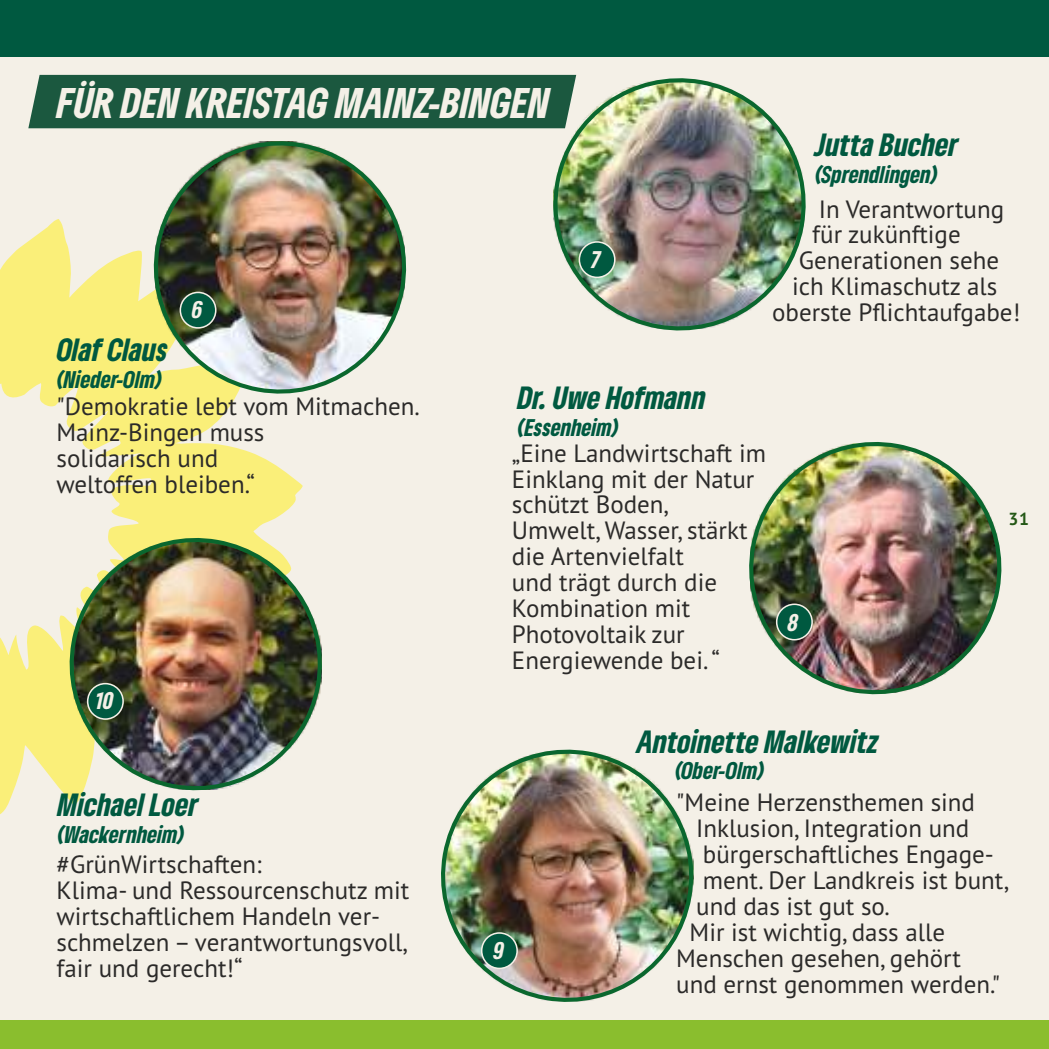
<style>
.page{position:relative;width:1049px;height:1049px;background:#f4f0e7}
.page>*{position:absolute;margin:0;border:0;box-sizing:border-box;transform-origin:0 0}
.t1{font:italic 900 condensed 40px "Gruene Type";color:#f4f0e7}
.t2{font:italic 900 condensed 30px "Gruene Type";color:#005940}
.t3{font:25px/26px "PT Sans";color:#2b2a29}
.t4{font:italic 900 condensed 22.5px "Gruene Type";color:#005940}
.t5{font:italic 900 condensed 22.5px "Gruene Type";color:#f4f0e7}
.t6{font:700 17.5px "PT Sans";color:#245816}
</style>
<div class="page">
<svg style="left:0;top:219px;width:303px;height:595px;fill:#faef79"></svg>
<div style="left:28px;top:75px;width:513px;height:53px;background:#1b583f"></div>
<img style="left:57px;top:530px;width:265px;height:273px">
<img style="left:749px;top:442px;width:253px;height:253px">
<img style="left:541px;top:74px;width:265px;height:257px">
<img style="left:441px;top:749px;width:253px;height:253px">
<img style="left:141px;top:141px;width:266px;height:265px">
<div style="left:87px;top:683px;width:37px;height:37px;background:#005940;border:2px solid #f4f0e7;border-radius:50%"></div>
<div style="left:180px;top:292px;width:37px;height:37px;background:#005940;border:2px solid #f4f0e7;border-radius:50%"></div>
<div style="left:578px;top:241px;width:37px;height:37px;background:#005940;border:2px solid #f4f0e7;border-radius:50%"></div>
<div style="left:776px;top:603px;width:37px;height:37px;background:#005940;border:2px solid #f4f0e7;border-radius:50%"></div>
<div style="left:481px;top:932px;width:37px;height:37px;background:#005940;border:2px solid #f4f0e7;border-radius:50%"></div>
<div style="left:0;top:1020px;width:1049px;height:29px;background:#8abe2e"></div>
<div style="left:0;top:0;width:1049px;height:57px;background:#005940"></div>
<h1 class="t1" style="left:57px;top:77px;width:494px">FÜR DEN KREISTAG MAINZ-BINGEN</h1>
<p class="t5" style="left:192px;top:295px;width:12px">6</p>
<p class="t5" style="left:591px;top:244px;width:11px">7</p>
<p class="t2" style="left:57px;top:330px;width:112px">Olaf Claus</p>
<p class="t4" style="left:57px;top:364px;width:106px">(Nieder-Olm)</p>
<p class="t3" style="left:56px;top:396px;width:365px">"Demokratie lebt vom Mitmachen.<br>Mainz-Bingen muss<br>solidarisch und<br>weltoffen bleiben.“</p>
<p class="t5" style="left:97px;top:686px;width:19px">10</p>
<p class="t2" style="left:518px;top:378px;width:189px">Dr. Uwe Hofmann</p>
<p class="t4" style="left:518px;top:412px;width:102px">(Essenheim)</p>
<p class="t3" style="left:512px;top:442px;width:256px">„Eine Landwirtschaft im<br>Einklang mit der Natur schützt Boden,<br>Umwelt, Wasser, stärkt die Artenvielfalt<br>und trägt durch die<br>Kombination mit<br>Photovoltaik zur<br>Energiewende bei.“</p>
<p class="t2" style="left:815px;top:125px;width:145px">Jutta Bucher</p>
<p class="t4" style="left:815px;top:159px;width:124px">(Sprendlingen)</p>
<p class="t3" style="left:819px;top:198px;width:187px">In Verantwortung</p>
<p class="t3" style="left:812px;top:224px;width:150px">für zukünftige</p>
<p class="t3" style="left:799px;top:250px;width:202px">Generationen sehe</p>
<p class="t3" style="left:792px;top:276px;width:207px">ich Klimaschutz als</p>
<p class="t3" style="left:772px;top:302px;width:250px">oberste Pflichtaufgabe!</p>
<p class="t5" style="left:788px;top:607px;width:12px">8</p>
<p class="t6" style="left:1008px;top:512px;width:22px">31</p>
<p class="t2" style="left:58px;top:785px;width:142px">Michael Loer</p>
<p class="t4" style="left:58px;top:820px;width:128px">(Wackernheim)</p>
<p class="t3" style="left:56px;top:854px;width:354px">#GrünWirtschaften:<br>Klima- und Ressourcenschutz mit wirtschaftlichem Handeln ver&shy;schmelzen – verantwortungsvoll, fair und gerecht!“</p>
<p class="t5" style="left:493px;top:936px;width:12px">9</p>
<p class="t2" style="left:637px;top:721px;width:244px">Antoinette Malkewitz</p>
<p class="t4" style="left:675px;top:756px;width:90px">(Ober-Olm)</p>
<p class="t3" style="left:676px;top:792px;width:300px">"Meine Herzensthemen sind</p>
<p class="t3" style="left:696px;top:818px;width:275px">Inklusion, Integration und</p>
<p class="t3" style="left:703px;top:844px;width:292px">bürgerschaftliches Engage-</p>
<p class="t3" style="left:703px;top:870px;width:307px">ment. Der Landkreis ist bunt,</p>
<p class="t3" style="left:696px;top:896px;width:195px">und das ist gut so.</p>
<p class="t3" style="left:689px;top:921px;width:257px">Mir ist wichtig, dass alle</p>
<p class="t3" style="left:676px;top:947px;width:286px">Menschen gesehen, gehört</p>
<p class="t3" style="left:676px;top:973px;width:326px">und ernst genommen werden."</p>
</div>
